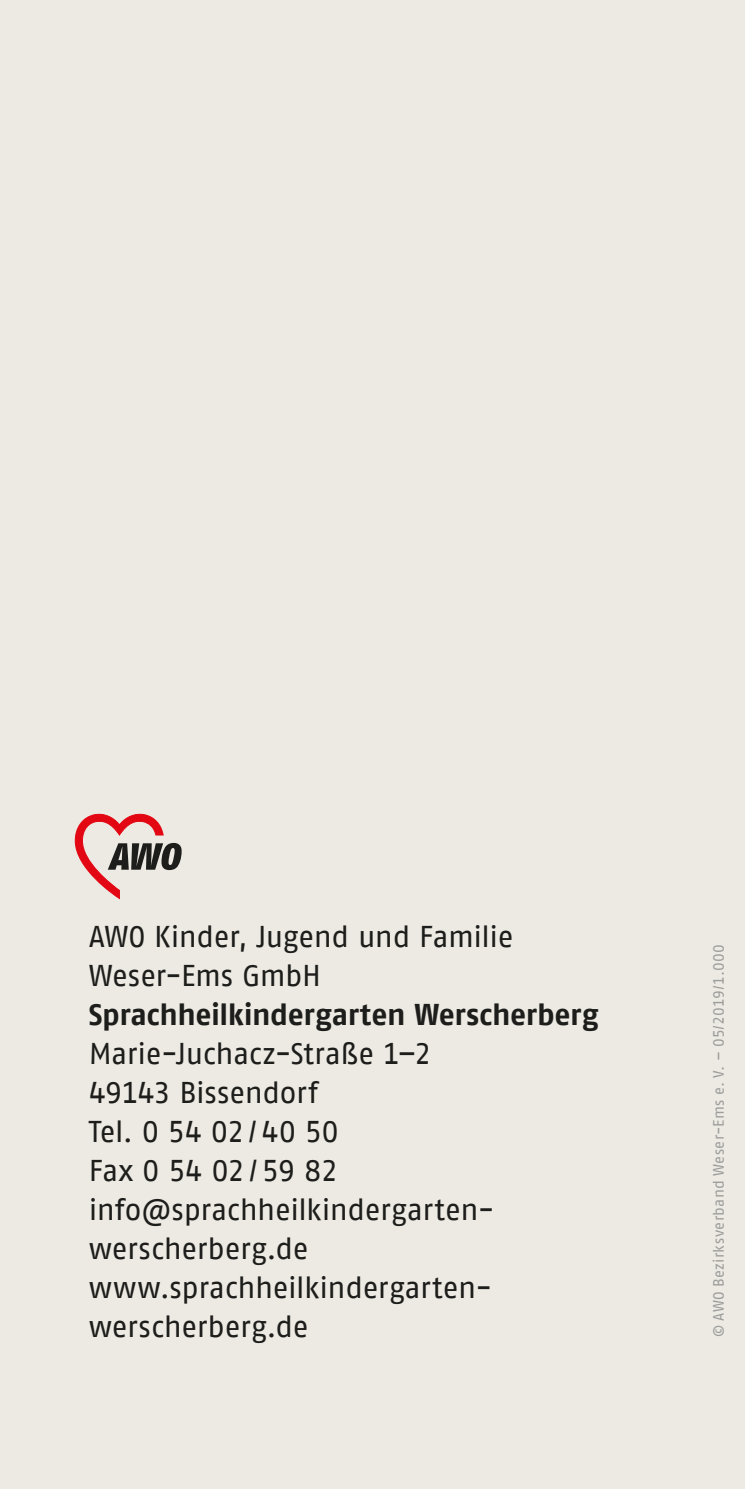
<style>
.page{position:relative;width:745px;height:1489px;background:#fff}
.page>*{position:absolute;margin:0;border:0;box-sizing:border-box;transform-origin:0 0}
.t1{font:30px/39px "AWO Fago Office";letter-spacing:-.015em;color:#1d1d1b}
.t2{font:700 30px "AWO Fago Office";letter-spacing:-.015em;color:#1d1d1b}
.t3{font:15px "AWO Fago Office";letter-spacing:.02em;color:#9d9d9c}
</style>
<div class="page">
<div style="left:0;top:0;width:744px;height:1488px;background:#eceae2"></div>
<svg style="left:75px;top:813px;width:106px;height:85px"></svg>
<p class="t1" style="left:89px;top:916px;width:426px">AWO Kinder, Jugend und Familie<br>Weser- Ems GmbH</p>
<p class="t2" style="left:89px;top:996px;width:511px">Sprachheilkindergarten Werscherberg</p>
<p class="t1" style="left:89px;top:1033px;width:402px">Marie-Juchacz-Straße 1–2<br>49143 Bissendorf<br>Tel. 0 54 02/40 50<br>Fax 0 54 02/59 82 info@sprachheilkindergarten&shy;werscherberg.de www.sprachheilkindergarten&shy;werscherberg.de</p>
<p class="t3" style="left:709px;top:1337px;width:394px;rotate:-90deg">© AWO Bezirksverband Weser-Ems e. V. – 05/2019/1.000</p>
</div>
